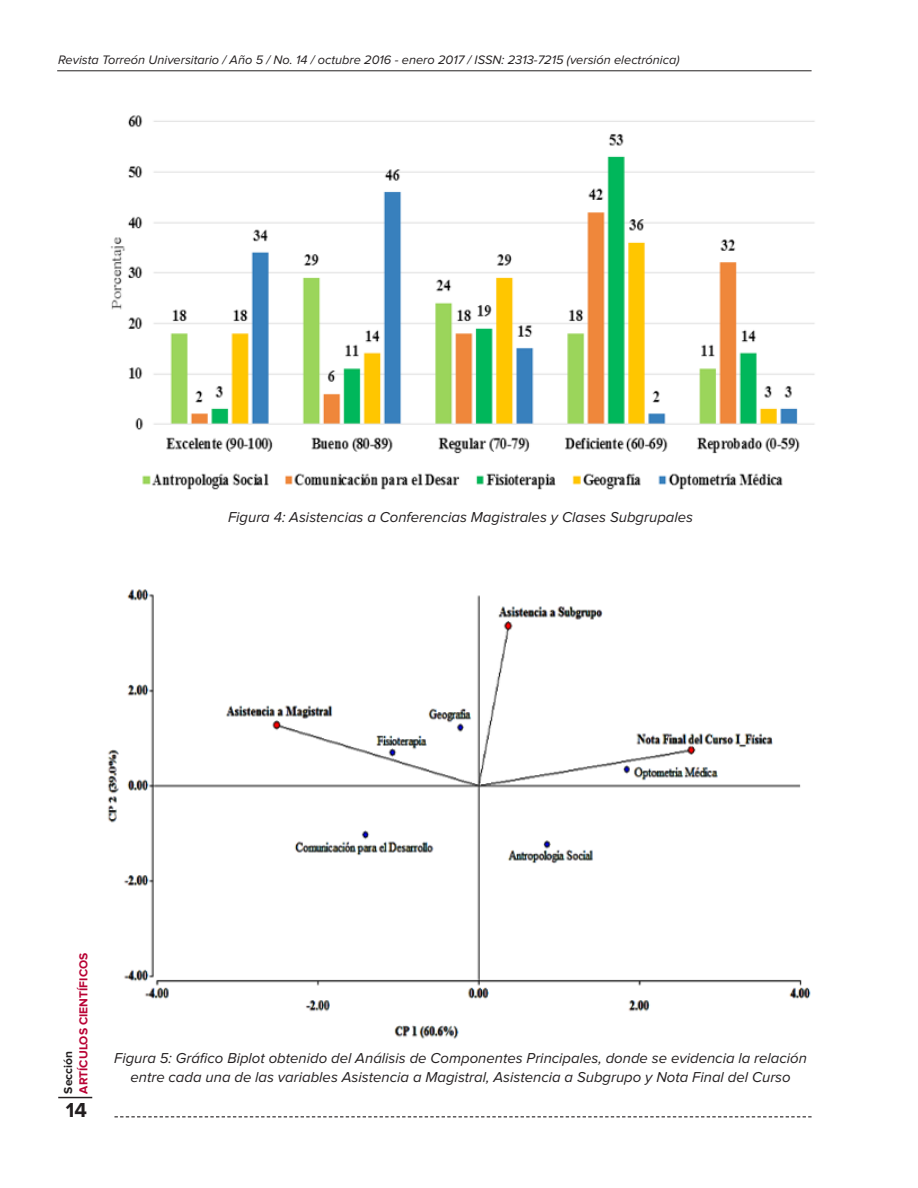
<style>
.page{position:relative;width:918px;height:1188px;background:#fff}
.page>*{position:absolute;margin:0;border:0;box-sizing:border-box;transform-origin:0 0}
.t1{font:700 21px "Proxima Nova";color:#231f20}
.Pie_Tbls-Fgs{font:italic 14.85px/19.5px "Proxima Nova";color:#231f20;text-align:center}
.t2{font:italic 12.75px "Proxima Nova";color:#231f20}
.t3{font:700 12px "Proxima Nova";color:#b90335}
.t4{font:700 12px "Proxima Nova";color:#231f20}
</style>
<div class="page">
<img style="left:110px;top:115px;width:705px;height:375px">
<img style="left:107px;top:589px;width:704px;height:450px">
<hr style="left:57px;top:70px;width:755px;height:1px;background:#231f20">
<hr style="left:58px;top:1097px;width:34px;height:1px;background:#231f20">
<svg style="left:114px;top:1116px;width:698px;height:1px"></svg>
<p class="t2" style="left:58px;top:54px;width:623px">Revista Torreón Universitario / Año 5 / No. 14 / octubre 2016 - enero 2017 / ISSN: 2313-7215 (versión electrónica)</p>
<p class="Pie_Tbls-Fgs" style="left:228px;top:508px;width:467px">Figura 4: Asistencias a Conferencias Magistrales y Clases Subgrupales</p>
<p class="t3" style="left:77px;top:1094px;width:142px;rotate:-90deg">ARTÍCULOS CIENTÍFICOS</p>
<h1 class="t1" style="left:66px;top:1098px;width:23px">14</h1>
<p class="t4" style="left:61px;top:1094px;width:44px;rotate:-90deg">Sección</p>
<p class="Pie_Tbls-Fgs" style="left:114px;top:1049px;width:694px">Figura 5: Gráfico Biplot obtenido del Análisis de Componentes Principales, donde se evidencia la relación entre cada una de las variables Asistencia a Magistral, Asistencia a Subgrupo y Nota Final del Curso</p>
</div>
